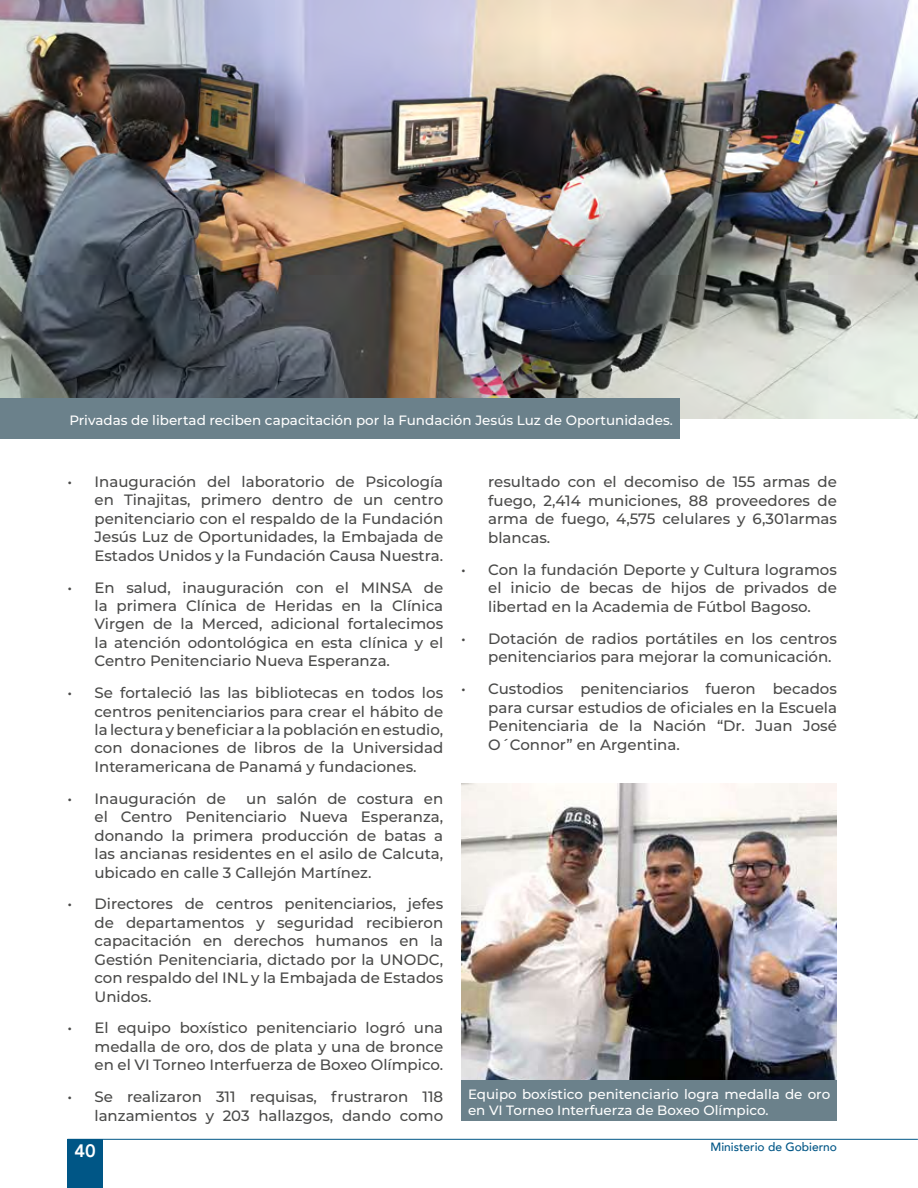
<style>
.page{position:relative;width:918px;height:1188px;background:#fff}
.page>*{position:absolute;margin:0;border:0;box-sizing:border-box;transform-origin:0 0}
.t1{font:800 18px "Avenir";color:#fff}
.t2{font:500 15px/18.5px "Montserrat";color:#4a4a49;text-align:justify}
.t3{font:500 13.5px/16.2px "Montserrat";color:#fff}
.t4{font:500 12px "Avenir";color:#005686}
</style>
<div class="page">
<hr style="left:68px;top:1139px;width:850px;height:1px;background:#005686">
<div style="left:68px;top:1139px;width:35px;height:49px;background:#005686"></div>
<img style="left:0;top:0;width:918px;height:418px">
<img style="left:461px;top:783px;width:376px;height:297px">
<div style="left:461px;top:1080px;width:376px;height:40px;background:#6b818b"></div>
<div style="left:0;top:398px;width:680px;height:41px;background:#6b818b"></div>
<p class="t3" style="left:69px;top:412px;width:605px">Privadas de libertad reciben capacitación por la Fundación Jesús Luz de Oportunidades.</p>
<p class="t2" style="left:94px;top:472px;width:350px;text-indent:-27px">• Inauguración del laboratorio de Psicología en Tinajitas, primero dentro de un centro penitenciario con el respaldo de la Fundación Jesús Luz de Oportunidades, la Embajada de Estados Unidos y la Fundación Causa Nuestra.</p>
<p class="t2" style="left:94px;top:577px;width:350px;text-indent:-27px">• En salud, inauguración con el MINSA de la primera Clínica de Heridas en la Clínica Virgen de la Merced, adicional fortalecimos la atención odontológica en esta clínica y el Centro Penitenciario Nueva Esperanza.</p>
<p class="t2" style="left:94px;top:683px;width:350px;text-indent:-27px">• Se fortaleció las las bibliotecas en todos los centros penitenciarios para crear el hábito de la lectura y beneficiar a la población en estudio, con donaciones de libros de la Universidad Interamericana de Panamá y fundaciones.</p>
<p class="t2" style="left:68px;top:789px;width:160px">• Inauguración de</p>
<p class="t2" style="left:94px;top:789px;width:350px;text-indent:152px">un salón de costura en el Centro Penitenciario Nueva Esperanza, donando la primera producción de batas a las ancianas residentes en el asilo de Calcuta, ubicado en calle 3 Callejón Martínez.</p>
<p class="t2" style="left:94px;top:894px;width:350px;text-indent:-27px">• Directores de centros penitenciarios, jefes de departamentos y seguridad recibieron capacitación en derechos humanos en la Gestión Penitenciaria, dictado por la UNODC, con respaldo del INL y la Embajada de Estados Unidos.</p>
<p class="t2" style="left:94px;top:1018px;width:350px;text-indent:-27px">• El equipo boxístico penitenciario logró una medalla de oro, dos de plata y una de bronce en el VI Torneo Interfuerza de Boxeo Olímpico.</p>
<p class="t2" style="left:68px;top:1087px;width:377px;text-align:right">• Se realizaron 311 requisas, frustraron 118 lanzamientos y 203 hallazgos, dando como</p>
<p class="t1" style="left:74px;top:1137px;width:23px">40</p>
<p class="t2" style="left:488px;top:472px;width:350px">resultado con el decomiso de 155 armas de fuego, 2,414 municiones, 88 proveedores de arma de fuego, 4,575 celulares y 6,301armas blancas.</p>
<p class="t2" style="left:488px;top:559px;width:350px;text-indent:-27px">• Con la fundación Deporte y Cultura logramos el inicio de becas de hijos de privados de libertad en la Academia de Fútbol Bagoso.</p>
<p class="t2" style="left:488px;top:628px;width:350px;text-indent:-27px">• Dotación de radios portátiles en los centros penitenciarios para mejorar la comunicación.</p>
<p class="t2" style="left:488px;top:679px;width:350px;text-indent:-27px">• Custodios penitenciarios fueron becados para cursar estudios de oficiales en la Escuela Penitenciaria de la Nación “Dr. Juan José O´Connor” en Argentina.</p>
<p class="t3" style="left:468px;top:1085px;width:364px">Equipo boxístico penitenciario logra medalla de oro en VI Torneo Interfuerza de Boxeo Olímpico.</p>
<p class="t4" style="left:711px;top:1137px;width:128px">Ministerio de Gobierno</p>
</div>
